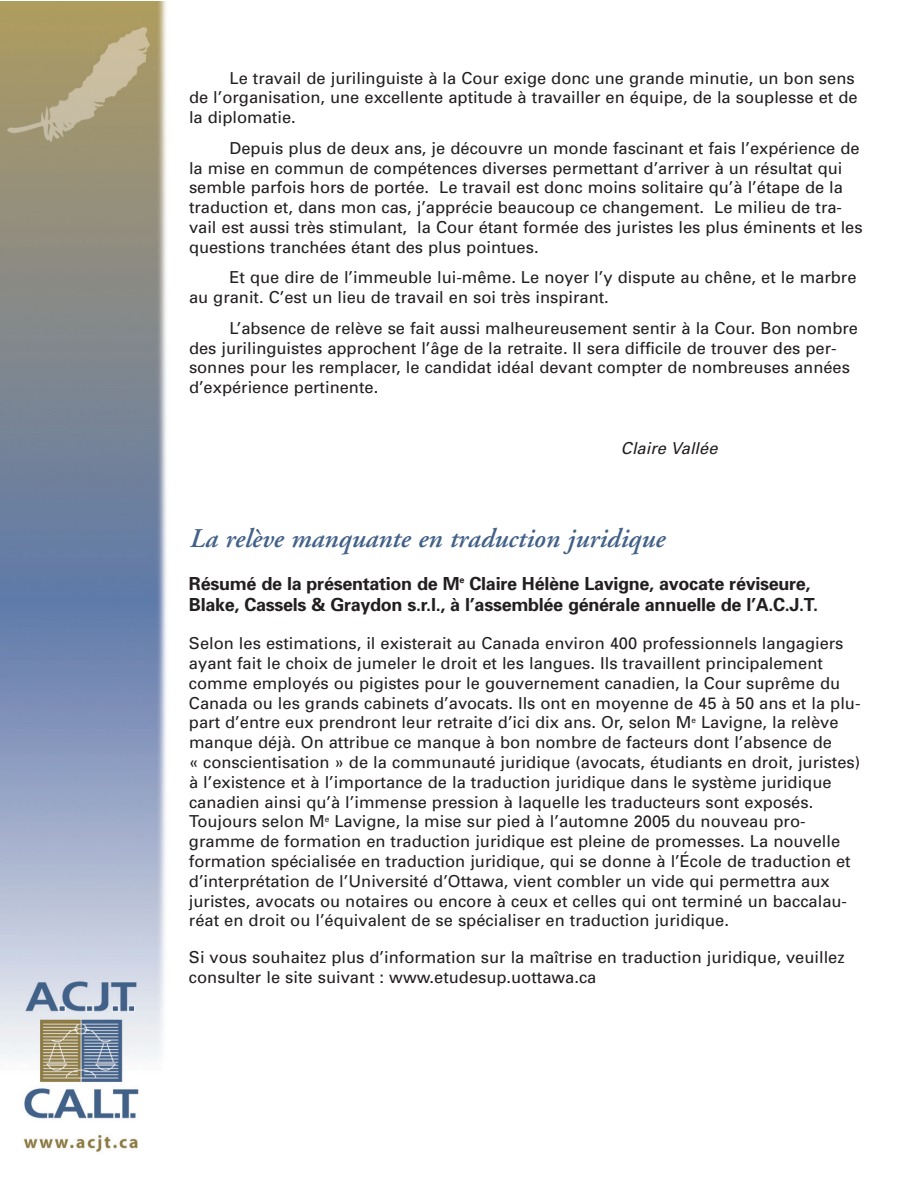
<style>
.page{position:relative;width:918px;height:1188px;background:#fff}
.page>*{position:absolute;margin:0;border:0;box-sizing:border-box;transform-origin:0 0}
.t1{font:italic 600 27px "Adobe Garamond";color:#426188}
.t2{font:700 18px/21.6px "Univers";letter-spacing:-.015em;color:#231f20}
.t3{font:16.5px/19.8px "Univers";color:#231f20}
.t4{font:italic 16.5px "Univers";color:#231f20}
</style>
<div class="page">
<img style="left:0;top:2px;width:166px;height:1150px">
<p class="t3" style="left:189px;top:69px;width:670px;text-indent:40px">Le travail de jurilinguiste à la Cour exige donc une grande minutie, un bon sens de l’organisation, une excellente aptitude à travailler en équipe, de la souplesse et de la diplomatie.</p>
<p class="t3" style="left:189px;top:140px;width:675px;text-indent:40px">Depuis plus de deux ans, je découvre un monde fascinant et fais l’expérience de la mise en commun de compétences diverses permettant d’arriver à un résultat qui semble parfois hors de portée. Le travail est donc moins solitaire qu’à l’étape de la traduction et, dans mon cas, j’apprécie beaucoup ce changement. Le milieu de tra&shy;vail est aussi très stimulant, la Cour étant formée des juristes les plus éminents et les questions tranchées étant des plus pointues.</p>
<p class="t3" style="left:189px;top:269px;width:669px;text-indent:40px">Et que dire de l’immeuble lui-même. Le noyer l’y dispute au chêne, et le marbre au granit. C’est un lieu de travail en soi très inspirant.</p>
<p class="t3" style="left:189px;top:320px;width:671px;text-indent:40px">L’absence de relève se fait aussi malheureusement sentir à la Cour. Bon nombre des jurilinguistes approchent l’âge de la retraite. Il sera difficile de trouver des per&shy;sonnes pour les remplacer, le candidat idéal devant compter de nombreuses années d’expérience pertinente.</p>
<p class="t4" style="left:621px;top:442px;width:101px">Claire Vallée</p>
<h1 class="t1" style="left:189px;top:527px;width:477px">La relève manquante en traduction juridique</h1>
<p class="t2" style="left:189px;top:574px;width:631px">Résumé de la présentation de M<sup>e</sup> Claire Hélène Lavigne, avocate réviseure,<br>Blake, Cassels &amp; Graydon s.r.l., à l’assemblée générale annuelle de l’A.C.J.T.</p>
<p class="t3" style="left:189px;top:635px;width:673px">Selon les estimations, il existerait au Canada environ 400 professionnels langagiers ayant fait le choix de jumeler le droit et les langues. Ils travaillent principalement comme employés ou pigistes pour le gouvernement canadien, la Cour suprême du Canada ou les grands cabinets d’avocats. Ils ont en moyenne de 45 à 50 ans et la plu&shy;part d’entre eux prendront leur retraite d’ici dix ans. Or, selon M<sup>e</sup> Lavigne, la relève manque déjà. On attribue ce manque à bon nombre de facteurs dont l’absence de<br>« conscientisation » de la communauté juridique (avocats, étudiants en droit, juristes) à l’existence et à l’importance de la traduction juridique dans le système juridique canadien ainsi qu’à l’immense pression à laquelle les traducteurs sont exposés.<br>Toujours selon M<sup>e</sup> Lavigne, la mise sur pied à l’automne 2005 du nouveau pro&shy;gramme de formation en traduction juridique est pleine de promesses. La nouvelle formation spécialisée en traduction juridique, qui se donne à l’École de traduction et d’interprétation de l’Université d’Ottawa, vient combler un vide qui permettra aux juristes, avocats ou notaires ou encore à ceux et celles qui ont terminé un baccalau&shy;réat en droit ou l’équivalent de se spécialiser en traduction juridique.</p>
<p class="t3" style="left:189px;top:949px;width:657px">Si vous souhaitez plus d’information sur la maîtrise en traduction juridique, veuillez consulter le site suivant : www.etudesup.uottawa.ca</p>
</div>
